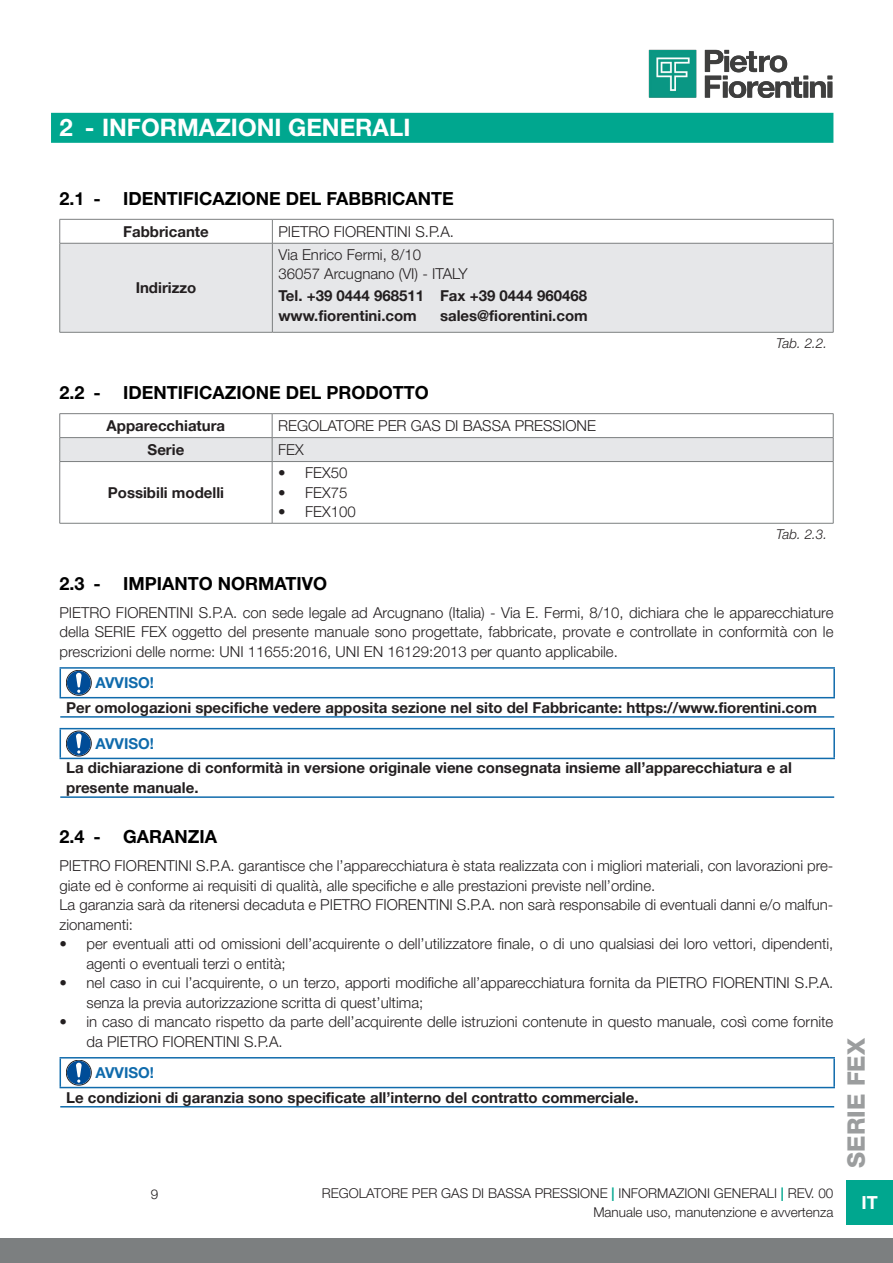
<style>
.page{position:relative;width:893px;height:1263px;background:#fff}
.page>*{position:absolute;margin:0;border:0;box-sizing:border-box;transform-origin:0 0}
.t1{font:700 24px "Helvetica Neue LT Pro";color:#fff}
.t2{font:800 24px "Helvetica Neue LT Pro";color:#9b9d9e}
.t3{font:700 18px "Helvetica Neue LT Pro";color:#000}
.t4{font:700 18px "Helvetica Neue LT Pro";color:#fff}
.Corpo_Testo_Helvetic{font:300 15px/19.5px "Helvetica Neue LT Pro";color:#231f20}
.Helvetica_Neue_LT_Pr{font:700 15px/19.5px "Helvetica Neue LT Pro";color:#231f20}
.Helvetica_Neue_LT_Pr-2{font:700 15px "Helvetica Neue LT Pro";color:#106bac}
.t5{font:300 13.5px "Helvetica Neue LT Pro";color:#231f20}
.t6{font:italic 300 13.5px "Helvetica Neue LT Pro";letter-spacing:-.045em;color:#231f20}
.s1{font-weight:700;color:#00a78f}
</style>
<div class="page">
<img style="left:648px;top:49px;width:185px;height:49px">
<div style="left:0;top:1238px;width:893px;height:25px;background:#7c7f80"></div>
<div style="left:846px;top:1180px;width:47px;height:45px;background:#00a78f"></div>
<div style="left:51px;top:113px;width:782px;height:30px;background:#00a78f"></div>
<div style="left:60px;top:244px;width:773px;height:88px;background:#e6e7e9"></div>
<svg style="left:59px;top:219px;width:775px;height:24px"></svg>
<hr style="left:60px;top:243px;width:212px;height:1px;background:#7c7f80">
<hr style="left:59px;top:243px;width:1px;height:89px;background:#7c7f80">
<hr style="left:272px;top:243px;width:561px;height:1px;background:#7c7f80">
<hr style="left:272px;top:243px;width:1px;height:89px;background:#7c7f80">
<hr style="left:833px;top:243px;width:1px;height:89px;background:#7c7f80">
<hr style="left:60px;top:332px;width:212px;height:1px;background:#7c7f80">
<hr style="left:272px;top:332px;width:561px;height:1px;background:#7c7f80">
<svg style="left:60px;top:462px;width:773px;height:61px"></svg>
<hr style="left:60px;top:413px;width:212px;height:1px;background:#7c7f80">
<hr style="left:272px;top:413px;width:561px;height:1px;background:#7c7f80">
<svg style="left:59px;top:414px;width:775px;height:47px"></svg>
<hr style="left:60px;top:461px;width:212px;height:1px;background:#7c7f80">
<hr style="left:59px;top:462px;width:1px;height:61px;background:#7c7f80">
<hr style="left:272px;top:461px;width:561px;height:1px;background:#7c7f80">
<hr style="left:272px;top:462px;width:1px;height:61px;background:#7c7f80">
<hr style="left:833px;top:462px;width:1px;height:61px;background:#7c7f80">
<hr style="left:60px;top:523px;width:212px;height:1px;background:#7c7f80">
<hr style="left:272px;top:523px;width:561px;height:1px;background:#7c7f80">
<hr style="left:60px;top:716px;width:774px;height:2px;background:#106bac">
<hr style="left:60px;top:667px;width:775px;height:2px;background:#106bac">
<svg style="left:60px;top:669px;width:1px;height:28px"></svg>
<hr style="left:833px;top:669px;width:2px;height:28px;background:#106bac">
<hr style="left:60px;top:697px;width:775px;height:1px;background:#106bac">
<svg style="left:66px;top:670px;width:25px;height:25px"></svg>
<div style="left:66px;top:670px;width:25px;height:25px;border:1px solid #231f20;border-radius:50%"></div>
<div style="left:67px;top:671px;width:24px;height:24px;background:#004c97;border-radius:50%"></div>
<svg style="left:76px;top:673px;width:6px;height:20px"></svg>
<hr style="left:60px;top:796px;width:774px;height:2px;background:#106bac">
<hr style="left:60px;top:728px;width:775px;height:1px;background:#106bac">
<svg style="left:60px;top:729px;width:1px;height:29px"></svg>
<hr style="left:833px;top:729px;width:2px;height:29px;background:#106bac">
<hr style="left:60px;top:758px;width:775px;height:1px;background:#106bac">
<svg style="left:66px;top:731px;width:25px;height:25px"></svg>
<div style="left:66px;top:731px;width:25px;height:25px;border:1px solid #231f20;border-radius:50%"></div>
<div style="left:67px;top:732px;width:24px;height:23px;background:#004c97;border-radius:50%"></div>
<svg style="left:76px;top:733px;width:6px;height:20px"></svg>
<hr style="left:60px;top:1106px;width:774px;height:1px;background:#106bac">
<hr style="left:60px;top:1057px;width:775px;height:1px;background:#106bac">
<svg style="left:60px;top:1058px;width:1px;height:29px"></svg>
<hr style="left:833px;top:1058px;width:2px;height:29px;background:#106bac">
<hr style="left:60px;top:1087px;width:775px;height:1px;background:#106bac">
<svg style="left:66px;top:1060px;width:25px;height:25px"></svg>
<div style="left:66px;top:1060px;width:25px;height:25px;border:1px solid #231f20;border-radius:50%"></div>
<div style="left:67px;top:1061px;width:24px;height:23px;background:#004c97;border-radius:50%"></div>
<svg style="left:76px;top:1063px;width:6px;height:20px"></svg>
<p class="t1" style="left:60px;top:113px;width:352px">2 - INFORMAZIONI GENERALI</p>
<p class="t3" style="left:60px;top:187px;width:396px">2.1 - IDENTIFICAZIONE DEL FABBRICANTE</p>
<p class="Helvetica_Neue_LT_Pr" style="left:123px;top:221px;width:87px">Fabbricante</p>
<p class="Corpo_Testo_Helvetic" style="left:278px;top:221px;width:177px">PIETRO FIORENTINI S.p.A.</p>
<p class="Helvetica_Neue_LT_Pr" style="left:136px;top:278px;width:62px">Indirizzo</p>
<p class="Corpo_Testo_Helvetic" style="left:278px;top:245px;width:144px">Via Enrico Fermi, 8/10</p>
<p class="Corpo_Testo_Helvetic" style="left:278px;top:264px;width:191px">36057 Arcugnano (VI) - ITALY</p>
<p class="Helvetica_Neue_LT_Pr" style="left:278px;top:286px;width:147px">Tel. +39 0444 968511</p>
<p class="Helvetica_Neue_LT_Pr" style="left:440px;top:286px;width:149px">Fax +39 0444 960468</p>
<p class="Helvetica_Neue_LT_Pr" style="left:278px;top:306px;width:140px">www.fiorentini.com</p>
<p class="Helvetica_Neue_LT_Pr" style="left:440px;top:306px;width:149px">sales@fiorentini.com</p>
<p class="t3" style="left:60px;top:381px;width:371px">2.2 - IDENTIFICAZIONE DEL PRODOTTO</p>
<p class="Helvetica_Neue_LT_Pr" style="left:107px;top:416px;width:120px">Apparecchiatura</p>
<p class="Corpo_Testo_Helvetic" style="left:278px;top:416px;width:319px">REGOLATORE PER GAS DI BASSA PRESSIONE</p>
<p class="Helvetica_Neue_LT_Pr" style="left:148px;top:439px;width:38px">Serie</p>
<p class="Corpo_Testo_Helvetic" style="left:278px;top:439px;width:27px">FEX</p>
<p class="Helvetica_Neue_LT_Pr" style="left:108px;top:482px;width:118px">Possibili modelli</p>
<p class="Corpo_Testo_Helvetic" style="left:278px;top:463px;width:71px">• FEX50</p>
<p class="Corpo_Testo_Helvetic" style="left:278px;top:482px;width:71px">• FEX75</p>
<p class="Corpo_Testo_Helvetic" style="left:278px;top:502px;width:79px">• FEX100</p>
<p class="t6" style="left:776px;top:335px;width:53px">Tab. 2.2.</p>
<p class="t6" style="left:776px;top:526px;width:53px">Tab. 2.3.</p>
<p class="t3" style="left:60px;top:572px;width:269px">2.3 - IMPIANTO NORMATIVO</p>
<p class="Corpo_Testo_Helvetic" style="left:60px;top:602px;width:775px;text-align:justify">PIETRO FIORENTINI S.p.A. con sede legale ad Arcugnano (Italia) - Via E. Fermi, 8/10, dichiara che le apparecchiature della SERIE FEX oggetto del presente manuale sono progettate, fabbricate, provate e controllate in conformità con le prescrizioni delle norme: UNI 11655:2016, UNI EN 16129:2013 per quanto applicabile.</p>
<p class="Helvetica_Neue_LT_Pr-2" style="left:96px;top:673px;width:60px">AVVISO!</p>
<p class="Helvetica_Neue_LT_Pr" style="left:66px;top:697px;width:752px">Per omologazioni specifiche vedere apposita sezione nel sito del Fabbricante: https://www.fiorentini.com</p>
<p class="Helvetica_Neue_LT_Pr-2" style="left:96px;top:734px;width:60px">AVVISO!</p>
<p class="Helvetica_Neue_LT_Pr" style="left:66px;top:758px;width:727px">La dichiarazione di conformità in versione originale viene consegnata insieme all’apparecchiatura e al presente manuale.</p>
<p class="t3" style="left:60px;top:826px;width:159px">2.4 - GARANZIA</p>
<p class="Corpo_Testo_Helvetic" style="left:60px;top:856px;width:775px">PIETRO FIORENTINI S.p.A. garantisce che l’apparecchiatura è stata realizzata con i migliori materiali, con lavorazioni pre&shy;giate ed è conforme ai requisiti di qualità, alle specifiche e alle prestazioni previste nell’ordine.</p>
<p class="Corpo_Testo_Helvetic" style="left:60px;top:895px;width:775px">La garanzia sarà da ritenersi decaduta e PIETRO FIORENTINI S.p.A. non sarà responsabile di eventuali danni e/o malfun&shy;zionamenti:</p>
<p class="Corpo_Testo_Helvetic" style="left:87px;top:934px;width:748px;text-indent:-27px">• per eventuali atti od omissioni dell’acquirente o dell’utilizzatore finale, o di uno qualsiasi dei loro vettori, dipendenti, agenti o eventuali terzi o entità;</p>
<p class="Corpo_Testo_Helvetic" style="left:87px;top:973px;width:748px;text-indent:-27px">• nel caso in cui l’acquirente, o un terzo, apporti modifiche all’apparecchiatura fornita da PIETRO FIORENTINI S.p.A. senza la previa autorizzazione scritta di quest’ultima;</p>
<p class="Corpo_Testo_Helvetic" style="left:87px;top:1012px;width:748px;text-indent:-27px">• in caso di mancato rispetto da parte dell’acquirente delle istruzioni contenute in questo manuale, così come fornite da PIETRO FIORENTINI S.p.A.</p>
<p class="Helvetica_Neue_LT_Pr-2" style="left:96px;top:1063px;width:60px">AVVISO!</p>
<p class="Helvetica_Neue_LT_Pr" style="left:66px;top:1087px;width:574px">Le condizioni di garanzia sono specificate all’interno del contratto commerciale.</p>
<p class="t5" style="left:151px;top:1185px;width:9px">9</p>
<p class="t5" style="left:322px;top:1185px;width:513px">REGOLATORE PER GAS DI BASSA PRESSIONE <span class="s1">|</span> INFORMAZIONI GENERALI <span class="s1">|</span> REV. 00</p>
<p class="t5" style="left:593px;top:1204px;width:242px">Manuale uso, manutenzione e avvertenza</p>
<h1 class="t2" style="left:842px;top:1168px;width:131px;rotate:-90deg">SERIE FEX</h1>
<p class="t4" style="left:861px;top:1191px;width:18px">IT</p>
</div>
